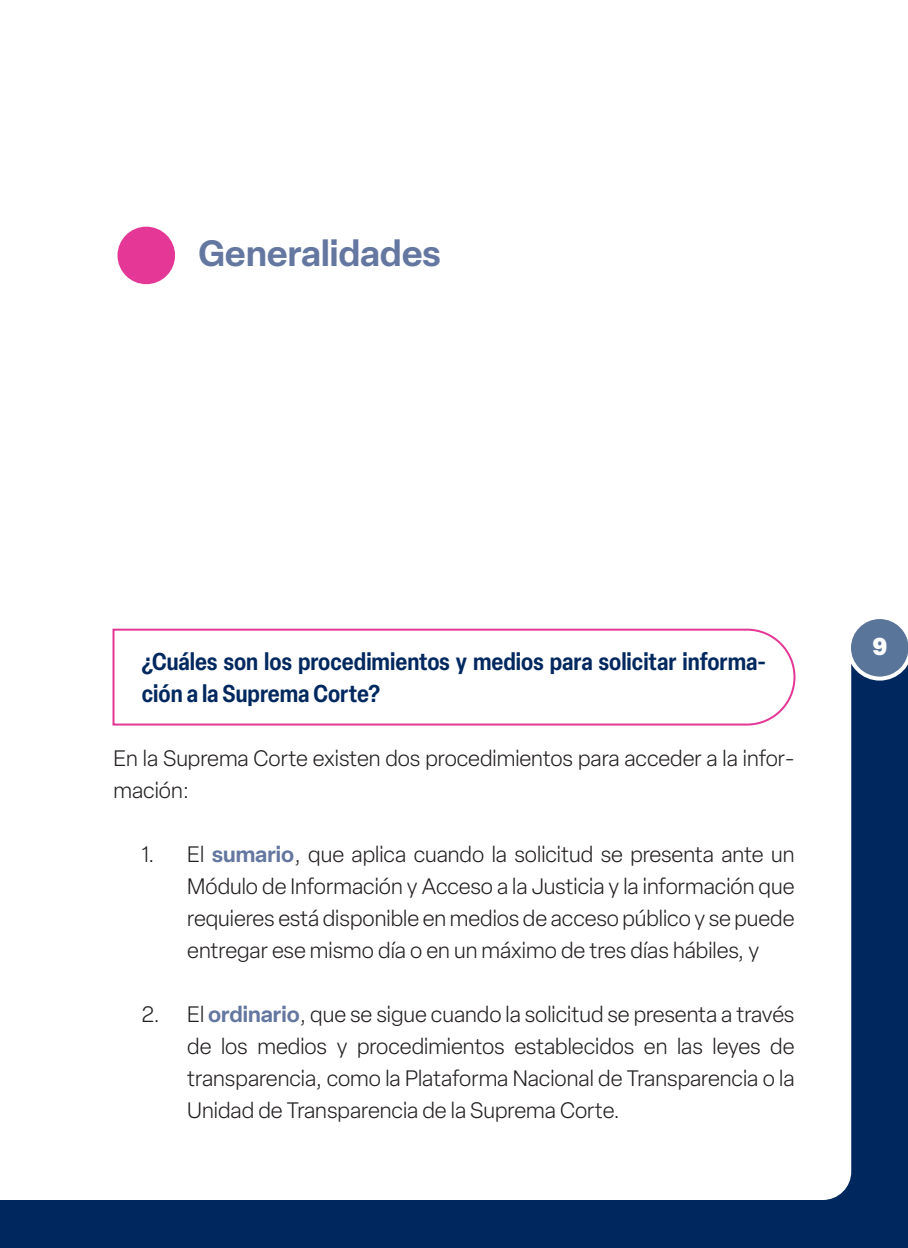
<style>
.page{position:relative;width:908px;height:1248px;background:#fff}
.page>*{position:absolute;margin:0;border:0;box-sizing:border-box;transform-origin:0 0}
.Subtítulo1{font:600 36px "Elza";color:#6477a0}
.Subtítulo2{font:600 condensed 24px/32px "Elza";color:#00285f}
.t1{font:900 24px "Elza";color:#fff}
.Inciso1{font:300 22px/32px "Elza";color:#231f20;text-align:justify}
.Parrafo{font:300 22px/32px "Elza";color:#231f20}
.s1{font-weight:600;color:#6477a0}
</style>
<div class="page">
<div style="left:0;top:646px;width:907px;height:601px;background:#00285f"></div>
<div style="left:38px;top:646px;width:812px;height:553px;background:#fff"></div>
<div style="left:0;top:646px;width:38px;height:553px;background:#fff"></div>
<svg style="left:846px;top:619px;width:61px;height:61px"></svg>
<div style="left:111px;top:628px;width:685px;height:98px;background:#fff"></div>
<div style="left:115px;top:225px;width:62px;height:61px;background:#e43796;border-radius:50%"></div>
<div style="left:113px;top:223px;width:66px;height:65px;border:4px solid #fff;border-radius:50%"></div>
<p class="Subtítulo1" style="left:198px;top:227px;width:244px">Generalidades</p>
<p class="Subtítulo2" style="left:142px;top:644px;width:625px">¿Cuáles son los procedimientos y medios para solicitar informa&shy;ción a la Suprema Corte?</p>
<p class="Parrafo" style="left:113px;top:741px;width:682px">En la Suprema Corte existen dos procedimientos para acceder a la infor&shy;mación:</p>
<p class="Inciso1" style="left:187px;top:837px;width:608px;text-indent:-45px">1. El <span class="s1">sumario</span>, que aplica cuando la solicitud se presenta ante un Módulo de Información y Acceso a la Justicia y la información que requieres está disponible en medios de acceso público y se puede entregar ese mismo día o en un máximo de tres días hábiles, y</p>
<p class="Inciso1" style="left:187px;top:997px;width:608px;text-indent:-45px">2. El <span class="s1">ordinario</span>, que se sigue cuando la solicitud se presenta a través de los medios y procedimientos establecidos en las leyes de transparencia, como la Plataforma Nacional de Transparencia o la Unidad de Transparencia de la Suprema Corte.</p>
<p class="t1" style="left:872px;top:629px;width:16px">9</p>
</div>
